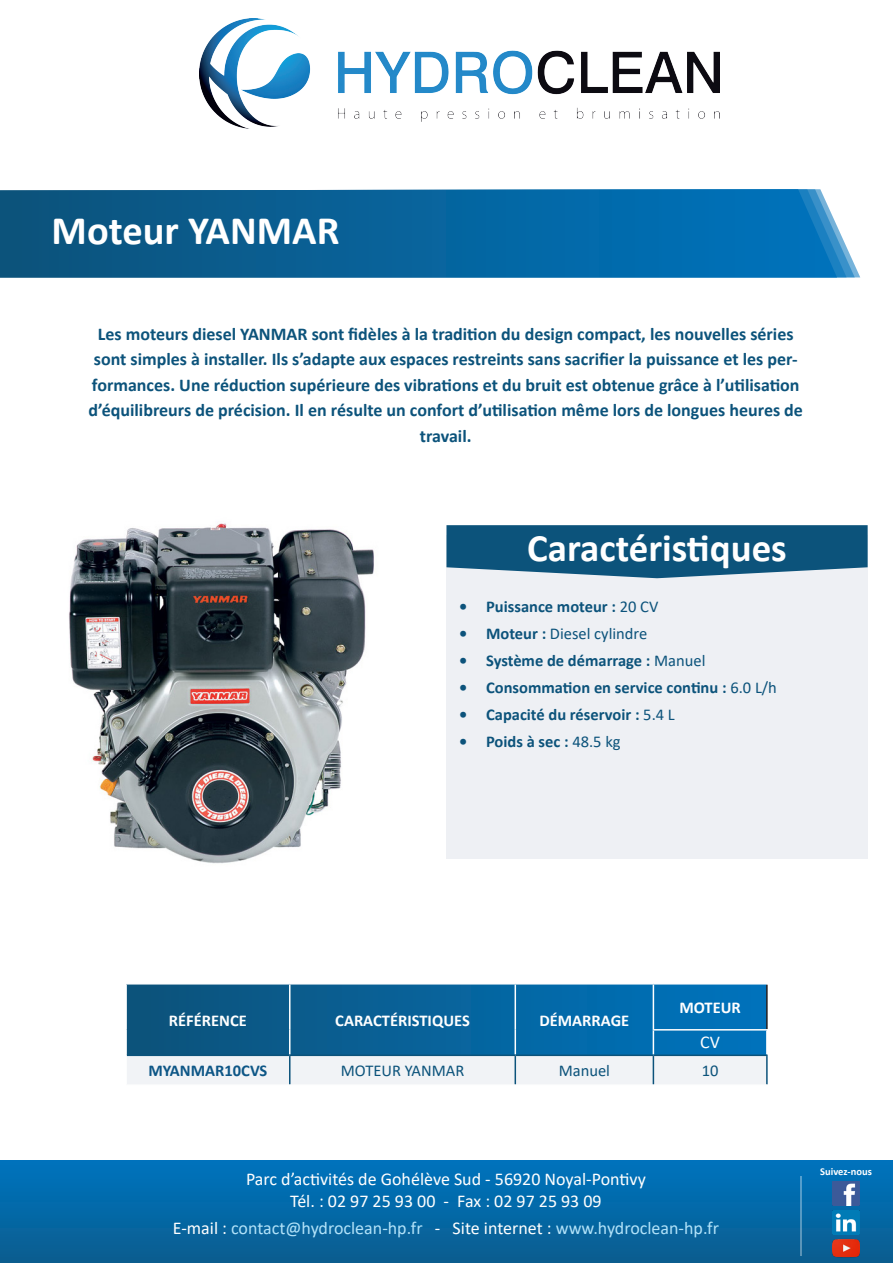
<style>
.page{position:relative;width:893px;height:1263px;background:#fff}
.page>*{position:absolute;margin:0;border:0;box-sizing:border-box;transform-origin:0 0}
.t1{font:700 40.5px "Calibri";color:#fff}
.t2{font:700 39px "Calibri";color:#fff}
.t3{font:700 18px/25.5px "Calibri";color:#0c537b;text-align:center}
.t4{font:18px/21.6px "Calibri";color:#fff;text-align:center}
.t5{font:18px "Calibri";color:#b1e2f9}
.t6{font:700 16.5px "Calibri";color:#0c537b}
.t7{font:16.5px "Calibri";color:#0c537b}
.t8{font:700 16.5px "Calibri";color:#fff}
.t9{font:700 16.5px "Calibri";color:#0d5686}
.t10{font:700 10.5px "Calibri";color:#fff}
.s1{font-weight:400}
.s2{font-weight:700}
.s3{color:#fff}
</style>
<div class="page">
<svg style="left:127px;top:984px;width:639px;height:46px;background:#09659d"></svg>
<hr style="left:766px;top:984px;width:2px;height:45px;background:#231f20">
<hr style="left:289px;top:984px;width:1px;height:46px;background:#fff">
<hr style="left:515px;top:984px;width:1px;height:46px;background:#fff">
<hr style="left:653px;top:984px;width:1px;height:45px;background:#fff">
<hr style="left:653px;top:1029px;width:115px;height:1px;background:#fff">
<hr style="left:653px;top:1054px;width:115px;height:2px;background:#0c537b">
<svg style="left:126px;top:1030px;width:641px;height:54px"></svg>
<hr style="left:766px;top:1056px;width:2px;height:28px;background:#0c537b">
<hr style="left:125px;top:1055px;width:2px;height:29px;background:#fff">
<div style="left:446px;top:535px;width:422px;height:324px;background:#eef0f4"></div>
<svg style="left:446px;top:525px;width:422px;height:53px;background:#236387"></svg>
<svg style="left:0;top:189px;width:837px;height:88px;background:#09649d"></svg>
<div style="left:0;top:1161px;width:893px;height:102px;background:linear-gradient(to bottom,#0073be,#0b5d8f)"></div>
<img style="left:832px;top:1181px;width:27px;height:25px">
<img style="left:832px;top:1210px;width:27px;height:51px">
<hr style="left:800px;top:1176px;width:1px;height:80px;background:#fff">
<img style="left:200px;top:19px;width:520px;height:109px">
<img style="left:69px;top:523px;width:305px;height:341px">
<h1 class="t1" style="left:52px;top:202px;width:289px">Moteur YANMAR</h1>
<p class="t3" style="left:89px;top:321px;width:716px">Les moteurs diesel YANMAR sont fidèles à la tradition du design compact, les nouvelles séries sont simples à installer. Ils s’adapte aux espaces restreints sans sacrifier la puissance et les per&shy;formances. Une réduction supérieure des vibrations et du bruit est obtenue grâce à l’utilisation d’équilibreurs de précision. Il en résulte un confort d’utilisation même lors de longues heures de travail.</p>
<h2 class="t2" style="left:527px;top:520px;width:261px">Caractéristiques</h2>
<p class="t6" style="left:459px;top:595px;width:201px">• Puissance moteur : <span class="s1">20 CV</span></p>
<p class="t7" style="left:459px;top:622px;width:190px"><span class="s2">• Moteur :</span> Diesel cylindre</p>
<p class="t6" style="left:459px;top:649px;width:248px">• Système de démarrage : <span class="s1">Manuel</span></p>
<p class="t6" style="left:459px;top:676px;width:319px">• Consommation en service continu : <span class="s1">6.0 L/h</span></p>
<p class="t6" style="left:459px;top:703px;width:217px">• Capacité du réservoir : <span class="s1">5.4 L</span></p>
<p class="t6" style="left:459px;top:730px;width:163px">• Poids à sec : <span class="s1">48.5 kg</span></p>
<p class="t8" style="left:169px;top:1008px;width:79px">RÉFÉRENCE</p>
<p class="t8" style="left:335px;top:1008px;width:136px">CARACTÉRISTIQUES</p>
<p class="t8" style="left:539px;top:1008px;width:91px">DÉMARRAGE</p>
<p class="t8" style="left:679px;top:996px;width:63px">MOTEUR</p>
<p class="t4" style="left:700px;top:1030px;width:21px">CV</p>
<p class="t9" style="left:148px;top:1059px;width:121px">MYANMAR10CVS</p>
<p class="t7" style="left:341px;top:1059px;width:125px">MOTEUR YANMAR</p>
<p class="t7" style="left:559px;top:1059px;width:53px">Manuel</p>
<p class="t7" style="left:702px;top:1059px;width:18px">10</p>
<p class="t4" style="left:246px;top:1168px;width:401px">Parc d’activités de Gohélève Sud - 56920 Noyal-Pontivy<br>Tél. : 02 97 25 93 00 - Fax : 02 97 25 93 09</p>
<p class="t5" style="left:173px;top:1215px;width:548px"><span class="s3">E-mail :</span> contact@hydroclean-hp.fr <span class="s3">- Site internet :</span> www.hydroclean-hp.fr</p>
<p class="t10" style="left:820px;top:1164px;width:53px">Suivez-nous</p>
</div>
